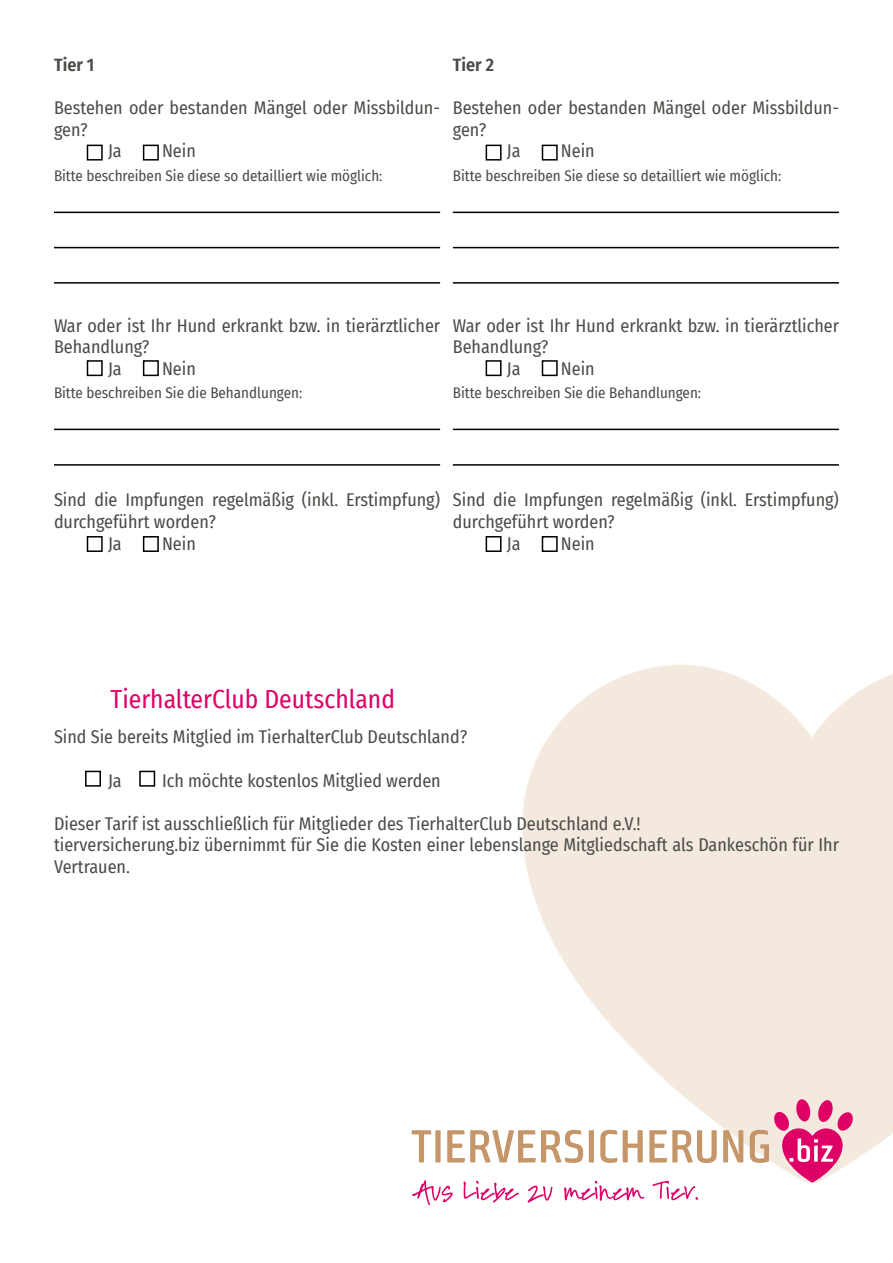
<style>
.page{position:relative;width:893px;height:1263px;background:#fff}
.page>*{position:absolute;margin:0;border:0;box-sizing:border-box;transform-origin:0 0}
.t1{font:25.5px "Fira Sans Condensed";color:#df0067}
.t2{font:18px/21.6px "Fira Sans Condensed";color:#4a4c47}
.t3{font:600 18px "Fira Sans Condensed";color:#4a4c47}
.t4{font:15px "Fira Sans Condensed";color:#4a4c47}
</style>
<div class="page">
<svg style="left:411px;top:1130px;width:20px;height:32px"></svg>
<div style="left:435px;top:1130px;width:6px;height:32px;background:#c49669"></div>
<svg style="left:447px;top:1130px;width:136px;height:33px"></svg>
<div style="left:589px;top:1130px;width:5px;height:32px;background:#c49669"></div>
<svg style="left:600px;top:1130px;width:17px;height:33px"></svg>
<svg style="left:623px;top:1130px;width:20px;height:32px"></svg>
<svg style="left:649px;top:1130px;width:68px;height:33px"></svg>
<svg style="left:723px;top:1130px;width:20px;height:32px"></svg>
<svg style="left:750px;top:1099px;width:104px;height:83px"></svg>
<svg style="left:412px;top:1180px;width:41px;height:25px"></svg>
<svg style="left:464px;top:1181px;width:55px;height:21px"></svg>
<svg style="left:527px;top:1185px;width:25px;height:17px"></svg>
<svg style="left:564px;top:1181px;width:80px;height:20px"></svg>
<svg style="left:653px;top:1181px;width:45px;height:19px"></svg>
<div style="left:139px;top:771px;width:16px;height:16px;border:2px solid #000"></div>
<div style="left:85px;top:771px;width:16px;height:16px;border:2px solid #000"></div>
<hr style="left:54px;top:212px;width:386px;height:1px;background:#000">
<div style="left:87px;top:145px;width:16px;height:16px;border:2px solid #000"></div>
<div style="left:143px;top:145px;width:16px;height:16px;border:2px solid #000"></div>
<hr style="left:54px;top:247px;width:386px;height:1px;background:#000">
<hr style="left:54px;top:282px;width:386px;height:2px;background:#000">
<div style="left:87px;top:360px;width:16px;height:16px;border:2px solid #000"></div>
<div style="left:143px;top:360px;width:16px;height:16px;border:2px solid #000"></div>
<hr style="left:54px;top:429px;width:386px;height:1px;background:#000">
<hr style="left:54px;top:464px;width:386px;height:2px;background:#000">
<div style="left:87px;top:536px;width:16px;height:16px;border:2px solid #000"></div>
<div style="left:143px;top:536px;width:16px;height:16px;border:2px solid #000"></div>
<hr style="left:453px;top:212px;width:386px;height:1px;background:#000">
<div style="left:486px;top:145px;width:16px;height:16px;border:2px solid #000"></div>
<div style="left:542px;top:145px;width:16px;height:16px;border:2px solid #000"></div>
<hr style="left:453px;top:247px;width:386px;height:1px;background:#000">
<hr style="left:453px;top:282px;width:386px;height:2px;background:#000">
<div style="left:486px;top:360px;width:16px;height:16px;border:2px solid #000"></div>
<div style="left:542px;top:360px;width:16px;height:16px;border:2px solid #000"></div>
<hr style="left:453px;top:429px;width:386px;height:1px;background:#000">
<hr style="left:453px;top:464px;width:386px;height:2px;background:#000">
<div style="left:486px;top:536px;width:16px;height:16px;border:2px solid #000"></div>
<div style="left:542px;top:536px;width:16px;height:16px;border:2px solid #000"></div>
<p class="t3" style="left:54px;top:54px;width:42px">Tier 1</p>
<p class="t2" style="left:54px;top:97px;width:388px">Bestehen oder bestanden Mängel oder Missbildun-</p>
<p class="t2" style="left:54px;top:119px;width:35px">gen?</p>
<p class="t2" style="left:108px;top:140px;width:15px">Ja</p>
<p class="t2" style="left:162px;top:140px;width:35px">Nein</p>
<p class="t4" style="left:54px;top:167px;width:330px">Bitte beschreiben Sie diese so detailliert wie möglich:</p>
<p class="t3" style="left:453px;top:54px;width:43px">Tier 2</p>
<p class="t2" style="left:453px;top:97px;width:388px">Bestehen oder bestanden Mängel oder Missbildun-</p>
<p class="t2" style="left:453px;top:119px;width:35px">gen?</p>
<p class="t2" style="left:507px;top:140px;width:15px">Ja</p>
<p class="t2" style="left:561px;top:140px;width:35px">Nein</p>
<p class="t4" style="left:453px;top:167px;width:330px">Bitte beschreiben Sie diese so detailliert wie möglich:</p>
<p class="t2" style="left:54px;top:315px;width:388px">War oder ist Ihr Hund erkrankt bzw. in tierärztlicher</p>
<p class="t2" style="left:54px;top:337px;width:97px">Behandlung?</p>
<p class="t2" style="left:108px;top:358px;width:15px">Ja</p>
<p class="t2" style="left:162px;top:358px;width:35px">Nein</p>
<p class="t4" style="left:54px;top:384px;width:250px">Bitte beschreiben Sie die Behandlungen:</p>
<p class="t2" style="left:453px;top:315px;width:388px">War oder ist Ihr Hund erkrankt bzw. in tierärztlicher</p>
<p class="t2" style="left:453px;top:337px;width:97px">Behandlung?</p>
<p class="t2" style="left:507px;top:358px;width:15px">Ja</p>
<p class="t2" style="left:561px;top:358px;width:35px">Nein</p>
<p class="t4" style="left:453px;top:384px;width:250px">Bitte beschreiben Sie die Behandlungen:</p>
<p class="t2" style="left:54px;top:490px;width:388px">Sind die Impfungen regelmäßig (inkl. Erstimpfung)</p>
<p class="t2" style="left:54px;top:511px;width:164px">durchgeführt worden?</p>
<p class="t2" style="left:108px;top:533px;width:15px">Ja</p>
<p class="t2" style="left:162px;top:533px;width:35px">Nein</p>
<p class="t2" style="left:453px;top:490px;width:388px">Sind die Impfungen regelmäßig (inkl. Erstimpfung)</p>
<p class="t2" style="left:453px;top:511px;width:164px">durchgeführt worden?</p>
<p class="t2" style="left:507px;top:533px;width:15px">Ja</p>
<p class="t2" style="left:561px;top:533px;width:35px">Nein</p>
<h1 class="t1" style="left:111px;top:684px;width:286px">TierhalterClub Deutschland</h1>
<p class="t2" style="left:54px;top:726px;width:415px">Sind Sie bereits Mitglied im TierhalterClub Deutschland?</p>
<p class="t2" style="left:108px;top:770px;width:15px">Ja</p>
<p class="t2" style="left:162px;top:770px;width:280px">Ich möchte kostenlos Mitglied werden</p>
<p class="t2" style="left:54px;top:813px;width:786px">Dieser Tarif ist ausschließlich für Mitglieder des TierhalterClub Deutschland e.V.!<br>tierversicherung.biz übernimmt für Sie die Kosten einer lebenslange Mitgliedschaft als Dankeschön für Ihr<br>Vertrauen.</p>
</div>
